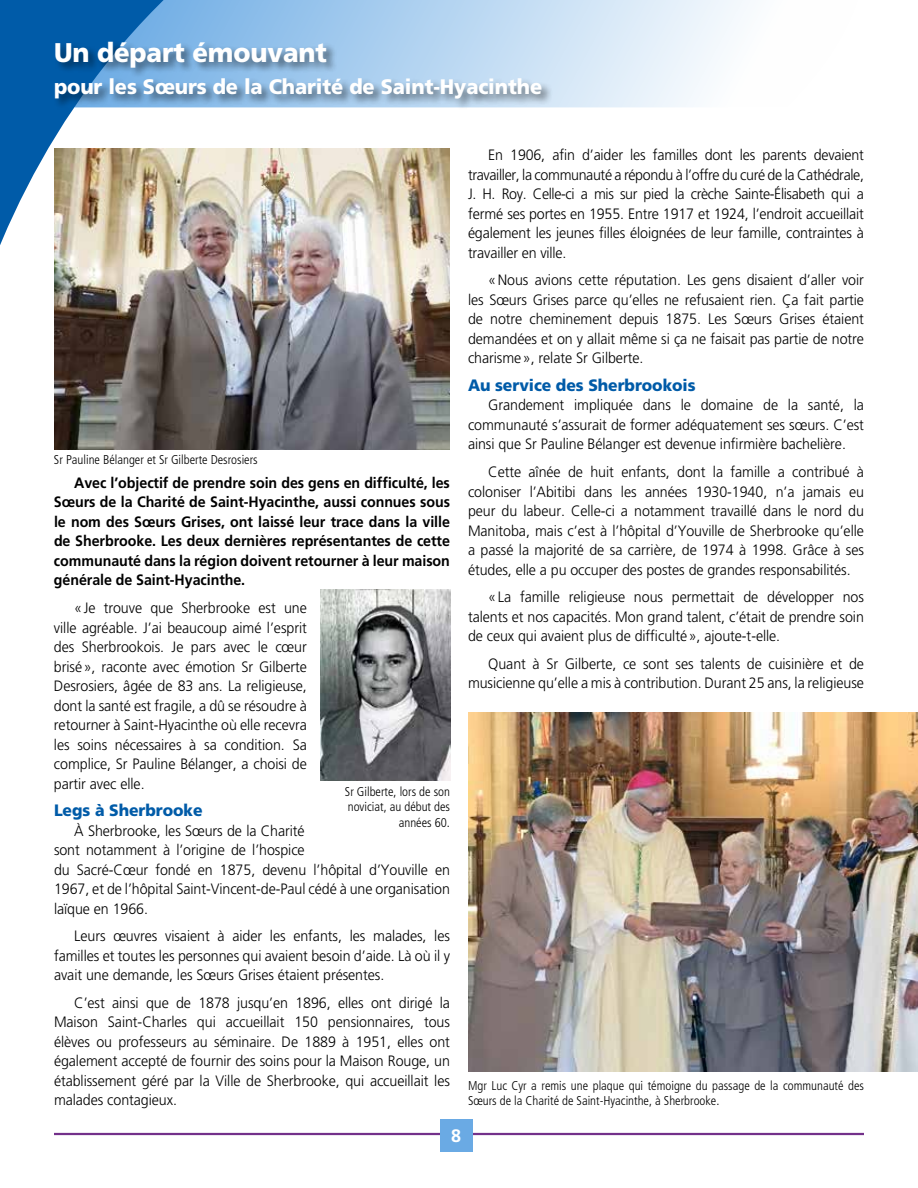
<style>
.page{position:relative;width:918px;height:1188px;background:#fff}
.page>*{position:absolute;margin:0;border:0;box-sizing:border-box;transform-origin:0 0}
.t1{font:900 27px "Frutiger";letter-spacing:-.005em;color:#fff;scale:.95 1}
.t2{font:900 21px "Frutiger";letter-spacing:-.005em;color:#fff;scale:.95 1}
.t3{font:700 18px "Frutiger";color:#fff}
.t4{font:900 16.5px "Frutiger";letter-spacing:-.005em;color:#005ba8;scale:.95 1}
.t5{font:300 15px/19.5px "Frutiger";letter-spacing:-.005em;color:#000;text-align:justify;scale:.95 1}
.t6{font:700 15px/19.5px "Frutiger";letter-spacing:-.005em;color:#000;text-align:justify;scale:.95 1}
.t7{font:300 condensed 12.75px/15.3px "Frutiger";color:#000;text-align:right}
</style>
<div class="page">
<svg style="left:302px;top:0;width:444px;height:107px"></svg>
<svg style="left:0;top:0;width:302px;height:245px"></svg>
<div style="left:53px;top:39px;width:501px;height:72px;background:#000;opacity:.5"></div>
<hr style="left:54px;top:1133px;width:810px;height:2px;background:#73308a">
<div style="left:440px;top:1119px;width:32px;height:32px;background:#6aaae4"></div>
<img style="left:468px;top:713px;width:450px;height:359px">
<img style="left:54px;top:148px;width:396px;height:302px">
<img style="left:320px;top:590px;width:130px;height:190px">
<h1 class="t1" style="left:54px;top:36px;width:289px">Un départ émouvant</h1>
<h2 class="t2" style="left:54px;top:74px;width:515px">pour les Sœurs de la Charité de Saint-Hyacinthe</h2>
<p class="t7" style="left:54px;top:452px;width:205px">Sr Pauline Bélanger et Sr Gilberte Desrosiers</p>
<p class="t6" style="left:54px;top:473px;width:418px;text-indent:20px">Avec l’objectif de prendre soin des gens en difficulté, les Sœurs de la Charité de Saint-Hyacinthe, aussi connues sous le nom des Sœurs Grises, ont laissé leur trace dans la ville de Sherbrooke. Les deux dernières représentantes de cette communauté dans la région doivent retourner à leur maison générale de Saint-Hyacinthe.</p>
<p class="t5" style="left:54px;top:598px;width:268px;text-indent:20px">«Je trouve que Sherbrooke est une ville agréable. J’ai beaucoup aimé l’esprit des Sherbrookois. Je pars avec le cœur brisé», raconte avec émotion Sr Gilberte Desrosiers, âgée de 83 ans. La religieuse, dont la santé est fragile, a dû se résoudre à retourner à Saint-Hyacinthe où elle recevra les soins nécessaires à sa condition. Sa complice, Sr Pauline Bélanger, a choisi de partir avec elle.</p>
<p class="t4" style="left:54px;top:800px;width:158px">Legs à Sherbrooke</p>
<p class="t5" style="left:54px;top:821px;width:418px;text-align:left;text-indent:20px">À Sherbrooke, les Sœurs de la Charité<br>sont notamment à l’origine de l’hospice<br>du Sacré-Cœur fondé en 1875, devenu l’hôpital d’Youville en 1967, et de l’hôpital Saint-Vincent-de-Paul cédé à une organisation laïque en 1966.</p>
<p class="t5" style="left:54px;top:926px;width:418px;text-indent:20px">Leurs œuvres visaient à aider les enfants, les malades, les familles et toutes les personnes qui avaient besoin d’aide. Là où il y avait une demande, les Sœurs Grises étaient présentes.</p>
<p class="t5" style="left:54px;top:993px;width:418px;text-indent:20px">C’est ainsi que de 1878 jusqu’en 1896, elles ont dirigé la Maison Saint-Charles qui accueillait 150 pensionnaires, tous élèves ou professeurs au séminaire. De 1889 à 1951, elles ont également accepté de fournir des soins pour la Maison Rouge, un établissement géré par la Ville de Sherbrooke, qui accueillait les malades contagieux.</p>
<p class="t7" style="left:345px;top:784px;width:107px">Sr Gilberte, lors de son noviciat, au début des années 60.</p>
<p class="t5" style="left:468px;top:145px;width:418px;text-indent:20px">En 1906, afin d’aider les familles dont les parents devaient travailler, la communauté a répondu à l’offre du curé de la Cathédrale, J. H. Roy. Celle-ci a mis sur pied la crèche Sainte-Élisabeth qui a fermé ses portes en 1955. Entre 1917 et 1924, l’endroit accueillait également les jeunes filles éloignées de leur famille, contraintes à travailler en ville.</p>
<p class="t5" style="left:468px;top:270px;width:418px;text-indent:20px">«Nous avions cette réputation. Les gens disaient d’aller voir les Sœurs Grises parce qu’elles ne refusaient rien. Ça fait partie de notre cheminement depuis 1875. Les Sœurs Grises étaient demandées et on y allait même si ça ne faisait pas partie de notre charisme», relate Sr Gilberte.</p>
<p class="t4" style="left:468px;top:375px;width:241px">Au service des Sherbrookois</p>
<p class="t5" style="left:468px;top:395px;width:418px;text-indent:20px">Grandement impliquée dans le domaine de la santé, la communauté s’assurait de former adéquatement ses sœurs. C’est ainsi que Sr Pauline Bélanger est devenue infirmière bachelière.</p>
<p class="t5" style="left:468px;top:462px;width:418px;text-indent:20px">Cette aînée de huit enfants, dont la famille a contribué à coloniser l’Abitibi dans les années 1930-1940, n’a jamais eu peur du labeur. Celle-ci a notamment travaillé dans le nord du Manitoba, mais c’est à l’hôpital d’Youville de Sherbrooke qu’elle a passé la majorité de sa carrière, de 1974 à 1998. Grâce à ses études, elle a pu occuper des postes de grandes responsabilités.</p>
<p class="t5" style="left:468px;top:587px;width:418px;text-indent:20px">«La famille religieuse nous permettait de développer nos talents et nos capacités. Mon grand talent, c’était de prendre soin de ceux qui avaient plus de difficulté», ajoute-t-elle.</p>
<p class="t5" style="left:468px;top:654px;width:418px;text-align:right">Quant à Sr Gilberte, ce sont ses talents de cuisinière et de musicienne qu’elle a mis à contribution. Durant 25 ans, la religieuse</p>
<p class="t7" style="left:468px;top:1078px;width:398px;text-align:left">Mgr Luc Cyr a remis une plaque qui témoigne du passage de la communauté des<br>Sœurs de la Charité de Saint-Hyacinthe, à Sherbrooke.</p>
<p class="t3" style="left:451px;top:1125px;width:12px">8</p>
</div>
